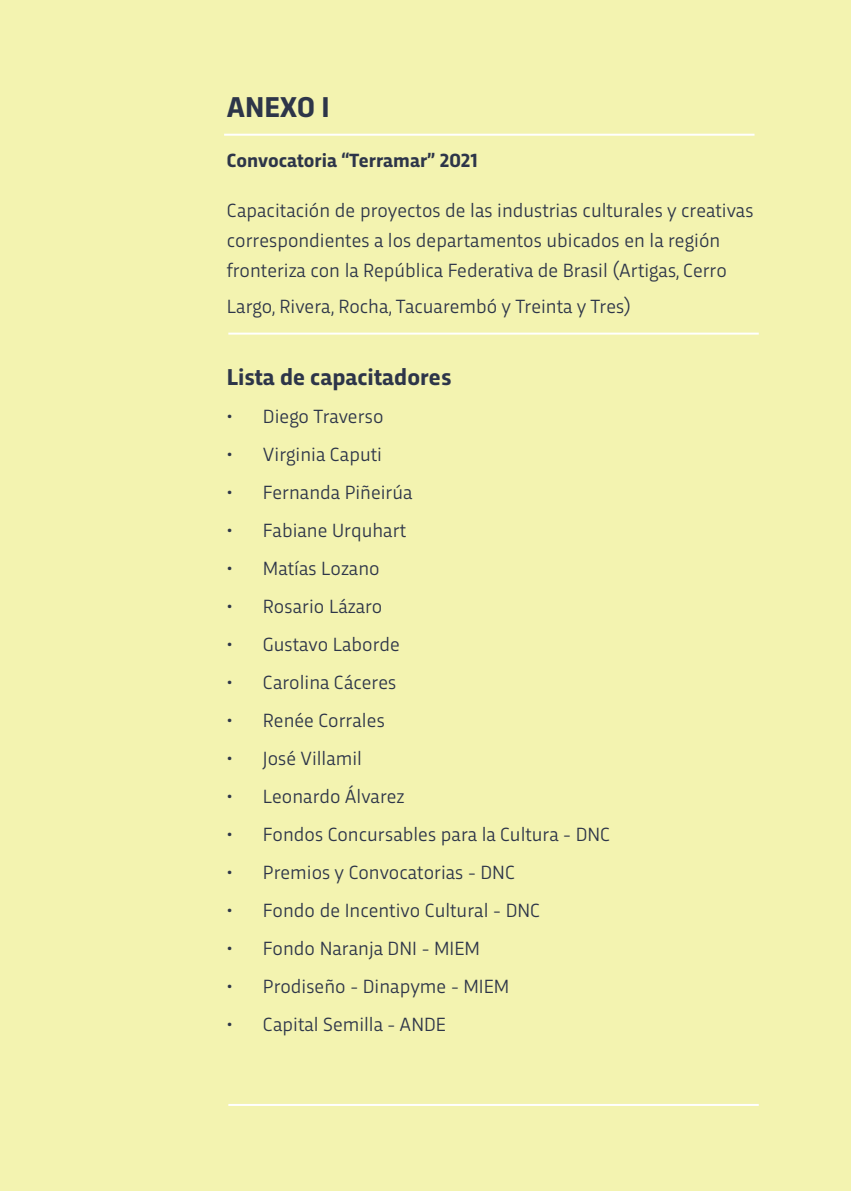
<style>
.page{position:relative;width:851px;height:1191px;background:#fff}
.page>*{position:absolute;margin:0;border:0;box-sizing:border-box;transform-origin:0 0}
.t1{font:700 30px "Trasandina";color:#2d3549}
.t2{font:700 24px "Trasandina";color:#2d3549}
.t3{font:20px/30px "Trasandina";color:#2d3549}
.t4{font:700 20px "Trasandina";color:#2d3549}
</style>
<div class="page">
<div style="left:0;top:0;width:850px;height:1191px;background:#f3f3b0"></div>
<hr style="left:224px;top:134px;width:530px;height:2px;background:#fff">
<hr style="left:228px;top:332px;width:530px;height:2px;background:#fff">
<hr style="left:228px;top:1104px;width:530px;height:2px;background:#fff">
<p class="t1" style="left:227px;top:84px;width:104px">ANEXO I</p>
<p class="t4" style="left:227px;top:145px;width:252px">Convocatoria “Terramar” 2021</p>
<p class="t3" style="left:227px;top:193px;width:528px">Capacitación de proyectos de las industrias culturales y creativas correspondientes a los departamentos ubicados en la región fronteriza con la República Federativa de Brasil (Artigas, Cerro</p>
<p class="t3" style="left:227px;top:289px;width:405px">Largo, Rivera, Rocha, Tacuarembó y Treinta y Tres)</p>
<p class="t2" style="left:227px;top:359px;width:226px">Lista de capacitadores</p>
<p class="t3" style="left:227px;top:399px;width:158px">• Diego Traverso</p>
<p class="t3" style="left:227px;top:437px;width:156px">• Virginia Caputi</p>
<p class="t3" style="left:227px;top:475px;width:187px">• Fernanda Piñeirúa</p>
<p class="t3" style="left:227px;top:513px;width:181px">• Fabiane Urquhart</p>
<p class="t3" style="left:227px;top:551px;width:154px">• Matías Lozano</p>
<p class="t3" style="left:227px;top:589px;width:157px">• Rosario Lázaro</p>
<p class="t3" style="left:227px;top:627px;width:174px">• Gustavo Laborde</p>
<p class="t3" style="left:227px;top:665px;width:171px">• Carolina Cáceres</p>
<p class="t3" style="left:227px;top:703px;width:159px">• Renée Corrales</p>
<p class="t3" style="left:227px;top:741px;width:137px">• José Villamil</p>
<p class="t3" style="left:227px;top:779px;width:179px">• Leonardo Álvarez</p>
<p class="t3" style="left:227px;top:817px;width:384px">• Fondos Concursables para la Cultura - DNC</p>
<p class="t3" style="left:227px;top:855px;width:289px">• Premios y Convocatorias - DNC</p>
<p class="t3" style="left:227px;top:893px;width:314px">• Fondo de Incentivo Cultural - DNC</p>
<p class="t3" style="left:227px;top:931px;width:254px">• Fondo Naranja DNI - MIEM</p>
<p class="t3" style="left:227px;top:969px;width:283px">• Prodiseño - Dinapyme - MIEM</p>
<p class="t3" style="left:227px;top:1007px;width:220px">• Capital Semilla - ANDE</p>
</div>
